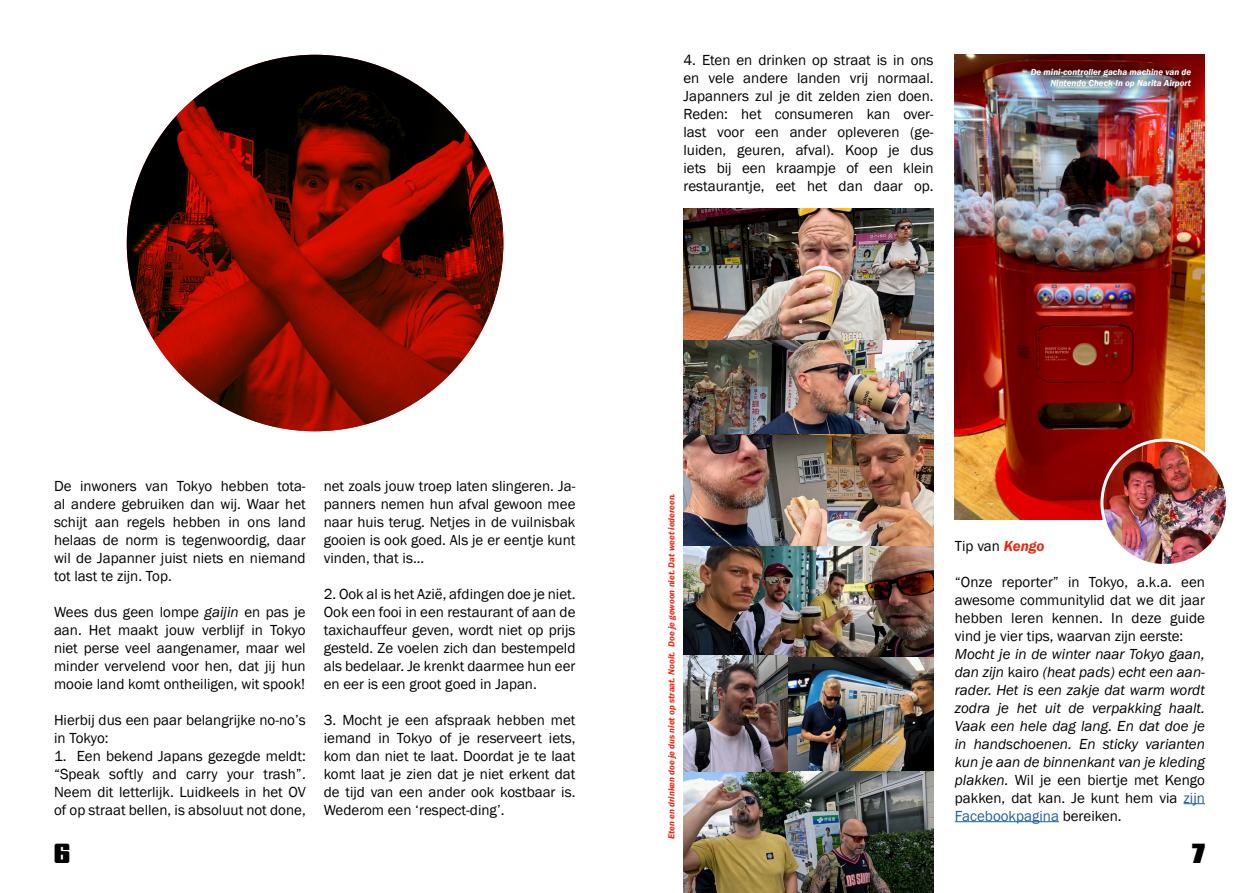
<style>
.page{position:relative;width:1259px;height:893px;background:#fff}
.page>*{position:absolute;margin:0;border:0;box-sizing:border-box;transform-origin:0 0}
.t1{font:27px "Nickel Gothic Variable";color:#000}
.t2{font:15px/18px "Franklin Gothic";color:#000;text-align:justify}
.t3{font:italic 15px/18px "Franklin Gothic";color:#000;text-align:justify}
.t4{font:italic 600 9px "Franklin Gothic";color:#ef240f}
.t5{font:italic 600 9px/10.8px "Franklin Gothic";color:#fff;text-align:right}
.s1{font-style:italic}
.s2{font-weight:600;font-style:italic;color:#ef240f}
.s3{font-style:normal}
.s4{font-style:normal;color:#215e9e}
</style>
<div class="page">
<img style="left:127px;top:55px;width:376px;height:376px;border-radius:188px">
<svg style="left:1183px;top:803px;width:22px;height:1px"></svg>
<hr style="left:955px;top:821px;width:104px;height:1px;background:#215e9e">
<img style="left:955px;top:54px;width:250px;height:466px">
<img style="left:1018px;top:56px;width:186px;height:44px">
<img style="left:1102px;top:440px;width:125px;height:126px;border-radius:63px">
<div style="left:1100px;top:439px;width:128px;height:128px;border:3px solid #fff;border-radius:50%"></div>
<img style="left:683px;top:208px;width:250px;height:227px">
<img style="left:787px;top:656px;width:146px;height:115px">
<img style="left:827px;top:435px;width:106px;height:112px">
<img style="left:683px;top:435px;width:144px;height:112px">
<img style="left:683px;top:771px;width:250px;height:122px">
<img style="left:683px;top:547px;width:250px;height:109px">
<img style="left:683px;top:656px;width:104px;height:115px">
<p class="t2" style="left:683px;top:51px;width:252px">4. Eten en drinken op straat is in ons en vele andere landen vrij normaal.<br>Japanners zul je dit zelden zien doen.<br>Reden: het consumeren kan over&shy;last voor een ander opleveren (ge&shy;luiden, geuren, afval). Koop je dus iets bij een kraampje of een klein restaurantje, eet het dan daar op.</p>
<p class="t5" style="left:1030px;top:67px;width:162px">De mini-controller gacha machine van de<br>Nintendo Check-In op Narita Airport</p>
<p class="t2" style="left:54px;top:477px;width:253px">De inwoners van Tokyo hebben tota&shy;al andere gebruiken dan wij. Waar het schijt aan regels hebben in ons land helaas de norm is tegenwoordig, daar wil de Japanner juist niets en niemand tot last te zijn. Top.</p>
<p class="t2" style="left:54px;top:603px;width:253px">Wees dus geen lompe <span class="s1">gaijin</span> en pas je aan. Het maakt jouw verblijf in Tokyo niet perse veel aangenamer, maar wel minder vervelend voor hen, dat jij hun mooie land komt ontheiligen, wit spook!</p>
<p class="t2" style="left:54px;top:711px;width:253px">Hierbij dus een paar belangrijke no-no’s in Tokyo:</p>
<p class="t2" style="left:54px;top:747px;width:253px">1. Een bekend Japans gezegde meldt: “Speak softly and carry your trash”.<br>Neem dit letterlijk. Luidkeels in het OV of op straat bellen, is absoluut not done,</p>
<p class="t2" style="left:324px;top:477px;width:253px">net zoals jouw troep laten slingeren. Ja&shy;panners nemen hun afval gewoon mee naar huis terug. Netjes in de vuilnisbak gooien is ook goed. Als je er eentje kunt vinden, that is...</p>
<p class="t2" style="left:324px;top:585px;width:253px">2. Ook al is het Azië, afdingen doe je niet.<br>Ook een fooi in een restaurant of aan de taxichauffeur geven, wordt niet op prijs gesteld. Ze voelen zich dan bestempeld als bedelaar. Je krenkt daarmee hun eer en eer is een groot goed in Japan.</p>
<p class="t2" style="left:324px;top:711px;width:253px">3. Mocht je een afspraak hebben met iemand in Tokyo of je reserveert iets, kom dan niet te laat. Doordat je te laat komt laat je zien dat je niet erkent dat de tijd van een ander ook kostbaar is.<br>Wederom een ‘respect-ding’.</p>
<p class="t4" style="left:665px;top:839px;width:347px;rotate:-90deg">Eten en drinken doe je dus niet op straat. Nooit. Doe je gewoon niet. Dat weet iedereen.</p>
<p class="t2" style="left:955px;top:537px;width:91px">Tip van <span class="s2">Kengo</span></p>
<p class="t2" style="left:955px;top:573px;width:252px">“Onze reporter” in Tokyo, a.k.a. een awesome communitylid dat we dit jaar hebben leren kennen. In deze guide vind je vier tips, waarvan zijn eerste:</p>
<p class="t3" style="left:955px;top:645px;width:252px">Mocht je in de winter naar Tokyo gaan, dan zijn <span class="s3">kairo</span> (heat pads) echt een aan&shy;rader. Het is een zakje dat warm wordt zodra je het uit de verpakking haalt.<br>Vaak een hele dag lang. En dat doe je in handschoenen. En sticky varianten kun je aan de binnenkant van je kleding plakken. <span class="s3">Wil je een biertje met Kengo pakken, dat kan. Je kunt hem via</span> <span class="s4">zijn Facebookpagina</span> <span class="s3">bereiken.</span></p>
<h1 class="t1" style="left:54px;top:830px;width:17px">6</h1>
<h1 class="t1" style="left:1192px;top:830px;width:15px">7</h1>
</div>
